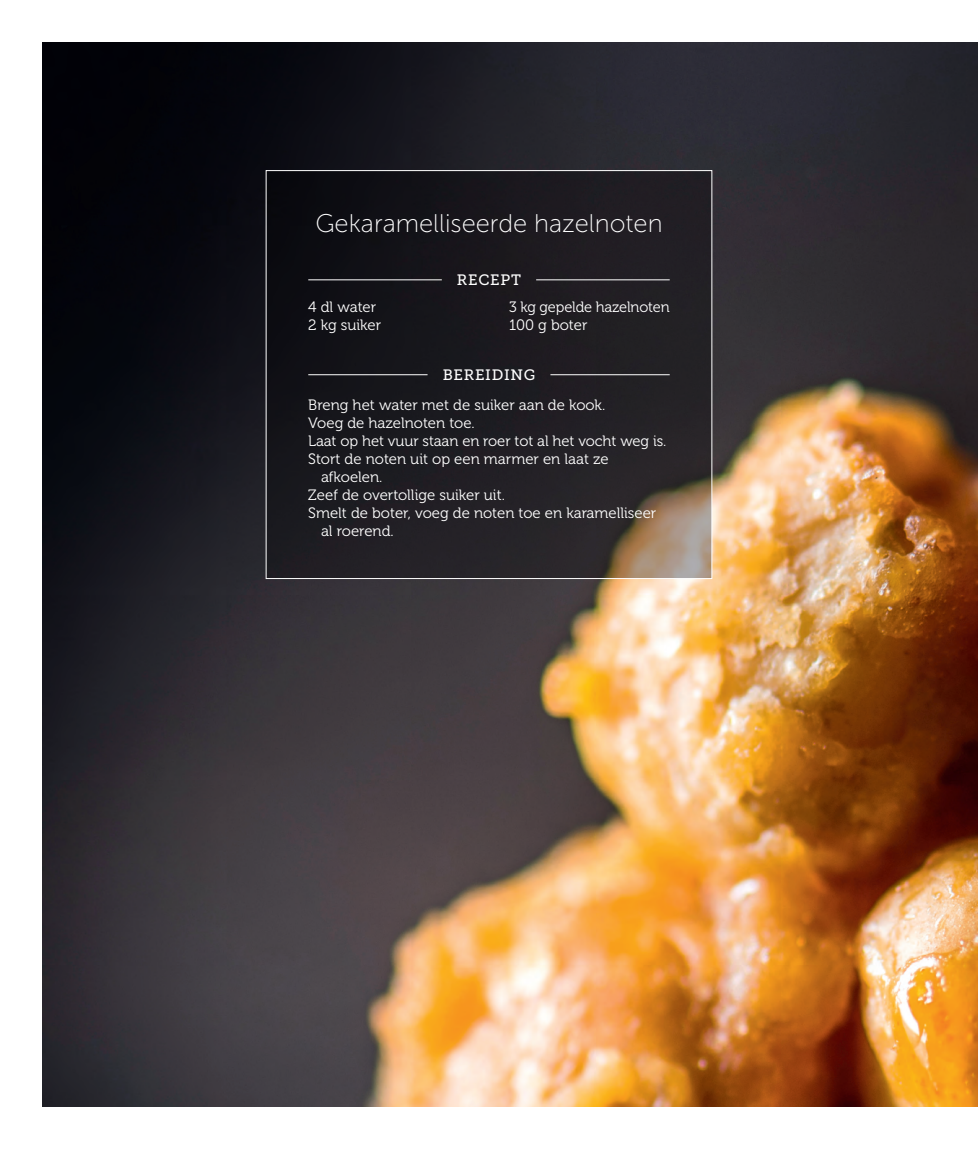
<style>
.page{position:relative;width:978px;height:1149px;background:#fff}
.page>*{position:absolute;margin:0;border:0;box-sizing:border-box;transform-origin:0 0}
.t1{font:25.5px "Museo Sans 100";color:#fff}
.t2{font:15px/18px "Museo 300";color:#fff}
.t3{font:15px "Museo Slab 500";letter-spacing:.05em;color:#fff}
</style>
<div class="page">
<img style="left:43px;top:43px;width:935px;height:1063px">
<svg style="left:268px;top:172px;width:442px;height:404px;background:#211e22"></svg>
<hr style="left:308px;top:279px;width:134px;height:1px;background:#fff">
<hr style="left:536px;top:279px;width:134px;height:1px;background:#fff">
<hr style="left:308px;top:374px;width:120px;height:1px;background:#fff">
<hr style="left:550px;top:374px;width:120px;height:1px;background:#fff">
<h1 class="t1" style="left:315px;top:209px;width:349px">Gekaramelliseerde hazelnoten</h1>
<p class="t3" style="left:457px;top:272px;width:66px">RECEPT</p>
<p class="t2" style="left:308px;top:298px;width:75px">4 dl water<br>2 kg suiker</p>
<p class="t2" style="left:509px;top:298px;width:162px">3 kg gepelde hazelnoten<br>100 g boter</p>
<p class="t3" style="left:443px;top:367px;width:94px">BEREIDING</p>
<p class="t2" style="left:308px;top:396px;width:298px">Breng het water met de suiker aan de kook.</p>
<p class="t2" style="left:308px;top:414px;width:168px">Voeg de hazelnoten toe.</p>
<p class="t2" style="left:308px;top:432px;width:360px">Laat op het vuur staan en roer tot al het vocht weg is.</p>
<p class="t2" style="left:308px;top:450px;width:302px">Stort de noten uit op een marmer en laat ze</p>
<p class="t2" style="left:321px;top:468px;width:63px">afkoelen.</p>
<p class="t2" style="left:308px;top:486px;width:198px">Zeef de overtollige suiker uit.</p>
<p class="t2" style="left:308px;top:504px;width:350px">Smelt de boter, voeg de noten toe en karamelliseer</p>
<p class="t2" style="left:321px;top:522px;width:74px">al roerend.</p>
</div>
